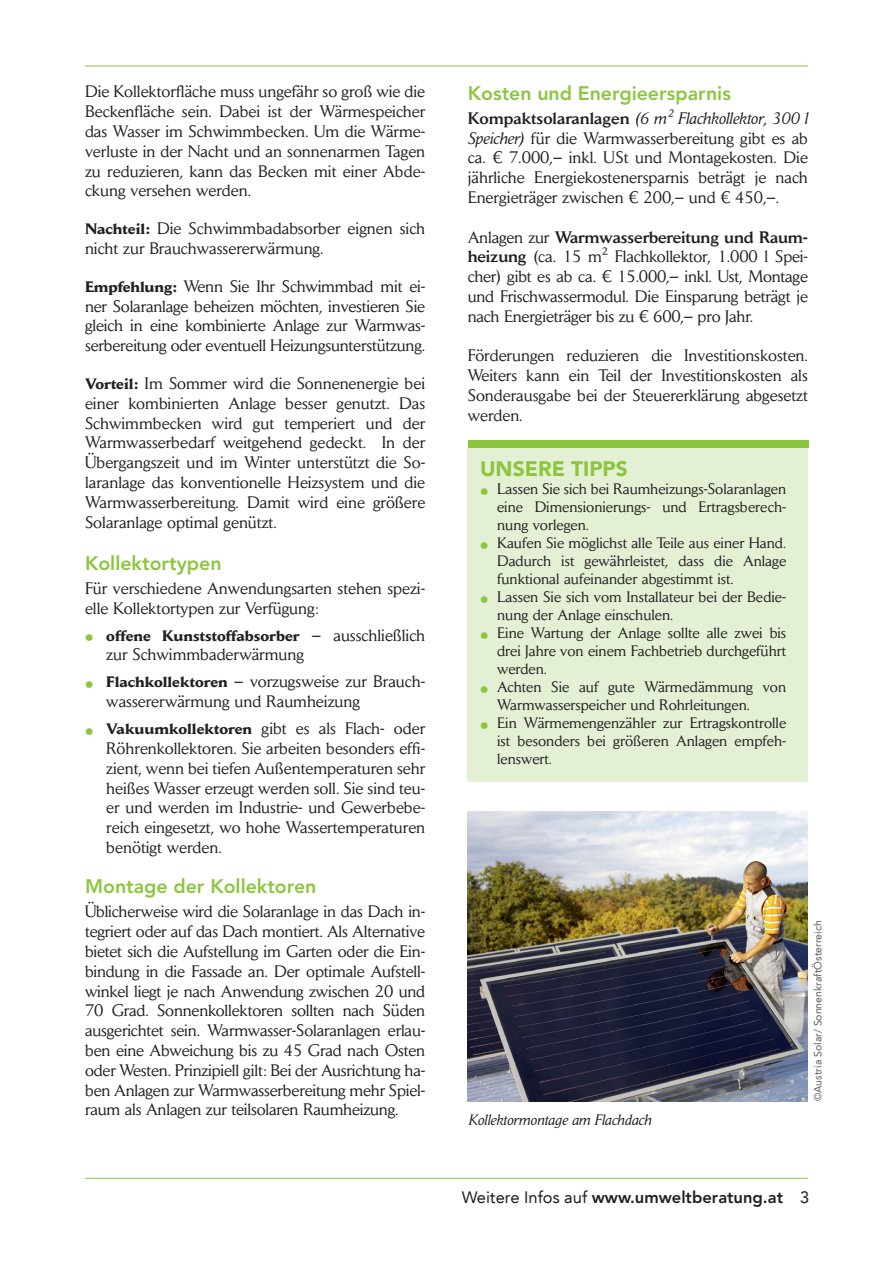
<style>
.page{position:relative;width:893px;height:1263px;background:#fff}
.page>*{position:absolute;margin:0;border:0;box-sizing:border-box;transform-origin:0 0}
.Überschrift_Infoboxe{font:900 21px "Avenir LT";color:#8bc63e}
.Überschrift_grün{font:800 19.5px "Avenir LT Std";color:#8bc63e}
.Fließtext_10{font:16.5px/19.8px "Daily News BQ";color:#231f20;text-align:justify}
.Kurz-Gesagt-Aufzählu{font:16.5px/19.8px "Daily News BQ";color:#231f20}
.t1{font:800 16.5px "Avenir LT Std";color:#231f20}
.t2{font:16.5px "Avenir LT";color:#231f20}
.Tipps-Text{font:15px/18px "Daily News BQ";color:#231f20;text-align:justify}
.Kurz-Gesagt-Aufzählu-2{font:700 15px "Daily News BQ";color:#231f20}
.t3{font:italic 15px "Daily News BQ";color:#231f20}
.Kurz-Gesagt-Aufzählu-3{font:10.5px "Avenir LT";color:#5f5f62}
.s1{font-weight:700;font-size:15px}
.s2{font-weight:400;font-size:31.5px;color:#8bc63e}
.s3{font-weight:400;font-size:16.5px}
.s4{font-size:31.5px;color:#8bc63e}
.s5{font-weight:500}
.s6{font-style:italic}
.s7{font-family:"Avenir LT";font-weight:400}
</style>
<div class="page">
<hr style="left:85px;top:66px;width:723px;height:1px;background:#8bc63e">
<hr style="left:85px;top:1178px;width:723px;height:1px;background:#8bc63e">
<div style="left:467px;top:447px;width:340px;height:334px;background:#e4f0d4"></div>
<div style="left:468px;top:440px;width:340px;height:7px;background:#8bc63e"></div>
<img style="left:468px;top:811px;width:340px;height:290px">
<p class="Fließtext_10" style="left:85px;top:81px;width:342px">Die Kollektorfläche muss ungefähr so groß wie die Beckenfläche sein. Dabei ist der Wärmespeicher das Wasser im Schwimmbecken. Um die Wärme&shy;verluste in der Nacht und an sonnenarmen Tagen zu reduzieren, kann das Becken mit einer Abde&shy;ckung versehen werden.</p>
<p class="Fließtext_10" style="left:85px;top:218px;width:342px"><span class="s1">Nachteil:</span> Die Schwimmbadabsorber eignen sich nicht zur Brauchwassererwärmung.</p>
<p class="Fließtext_10" style="left:85px;top:276px;width:342px"><span class="s1">Empfehlung:</span> Wenn Sie Ihr Schwimmbad mit ei&shy;ner Solaranlage beheizen möchten, investieren Sie gleich in eine kombinierte Anlage zur Warmwas&shy;serbereitung oder eventuell Heizungsunterstützung.</p>
<p class="Fließtext_10" style="left:85px;top:373px;width:342px"><span class="s1">Vorteil:</span> Im Sommer wird die Sonnenenergie bei einer kombinierten Anlage besser genutzt. Das Schwimmbecken wird gut temperiert und der Warmwasserbedarf weitgehend gedeckt. In der Übergangszeit und im Winter unterstützt die So&shy;laranlage das konventionelle Heizsystem und die Warmwasserbereitung. Damit wird eine größere Solaranlage optimal genützt.</p>
<p class="Überschrift_grün" style="left:85px;top:551px;width:138px">Kollektortypen</p>
<p class="Fließtext_10" style="left:85px;top:578px;width:342px">Für verschiedene Anwendungsarten stehen spezi&shy;elle Kollektortypen zur Verfügung:</p>
<p class="Kurz-Gesagt-Aufzählu-2" style="left:85px;top:626px;width:342px"><span class="s2">•</span> offene Kunststoffabsorber <span class="s3">– ausschließlich</span></p>
<p class="Kurz-Gesagt-Aufzählu" style="left:106px;top:644px;width:199px">zur Schwimmbaderwärmung</p>
<p class="Kurz-Gesagt-Aufzählu" style="left:106px;top:671px;width:320px;text-indent:-21px"><span class="s4">•</span> <span class="s1">Flachkollektoren</span> – vorzugsweise zur Brauch&shy;wassererwärmung und Raumheizung</p>
<p class="Kurz-Gesagt-Aufzählu" style="left:106px;top:718px;width:320px;text-align:justify;text-indent:-21px"><span class="s4">•</span> <span class="s1">Vakuumkollektoren</span> gibt es als Flach- oder Röhrenkollektoren. Sie arbeiten besonders effi&shy;zient, wenn bei tiefen Außentemperaturen sehr heißes Wasser erzeugt werden soll. Sie sind teu&shy;er und werden im Industrie- und Gewerbebe&shy;reich eingesetzt, wo hohe Wassertemperaturen benötigt werden.</p>
<p class="Überschrift_grün" style="left:85px;top:875px;width:233px">Montage der Kollektoren</p>
<p class="Fließtext_10" style="left:85px;top:901px;width:342px">Üblicherweise wird die Solaranlage in das Dach in&shy;tegriert oder auf das Dach montiert. Als Alternative bietet sich die Aufstellung im Garten oder die Ein&shy;bindung in die Fassade an. Der optimale Aufstell&shy;winkel liegt je nach Anwendung zwischen 20 und 70 Grad. Sonnenkollektoren sollten nach Süden ausgerichtet sein. Warmwasser-Solaranlagen erlau&shy;ben eine Abweichung bis zu 45 Grad nach Osten oder Westen. Prinzipiell gilt: Bei der Ausrichtung ha&shy;ben Anlagen zur Warmwasserbereitung mehr Spiel&shy;raum als Anlagen zur teilsolaren Raumheizung.</p>
<p class="Überschrift_grün" style="left:468px;top:81px;width:265px">Kosten und Energieersparnis</p>
<p class="Fließtext_10" style="left:468px;top:108px;width:342px"><span class="s5">Kompaktsolaranlagen</span> <span class="s6">(6 m² Flachkollektor, 300 l Speicher)</span> für die Warmwasserbereitung gibt es ab ca. € 7.000,– inkl. USt und Montagekosten. Die jährliche Energiekostenersparnis beträgt je nach Energieträger zwischen € 200,– und € 450,–.</p>
<p class="Fließtext_10" style="left:468px;top:227px;width:342px">Anlagen zur <span class="s5">Warmwasserbereitung und Raum&shy;heizung</span> (ca. 15 m² Flachkollektor, 1.000 l Spei&shy;cher) gibt es ab ca. € 15.000,– inkl. Ust, Montage und Frischwassermodul. Die Einsparung beträgt je nach Energieträger bis zu € 600,– pro Jahr.</p>
<p class="Fließtext_10" style="left:468px;top:345px;width:342px">Förderungen reduzieren die Investitionskosten.<br>Weiters kann ein Teil der Investitionskosten als Sonderausgabe bei der Steuererklärung abgesetzt werden.</p>
<p class="Überschrift_Infoboxe" style="left:480px;top:456px;width:149px">UNSERE TIPPS</p>
<p class="Tipps-Text" style="left:497px;top:479px;width:291px;text-indent:-17px"><span class="s4">•</span> Lassen Sie sich bei Raumheizungs-Solaranlagen eine Dimensionierungs- und Ertragsberech&shy;nung vorlegen.</p>
<p class="Tipps-Text" style="left:497px;top:533px;width:291px;text-indent:-17px"><span class="s4">•</span> Kaufen Sie möglichst alle Teile aus einer Hand.<br>Dadurch ist gewährleistet, dass die Anlage funktional aufeinander abgestimmt ist.</p>
<p class="Tipps-Text" style="left:497px;top:587px;width:291px;text-indent:-17px"><span class="s4">•</span> Lassen Sie sich vom Installateur bei der Bedie&shy;nung der Anlage einschulen.</p>
<p class="Tipps-Text" style="left:497px;top:623px;width:291px;text-indent:-17px"><span class="s4">•</span> Eine Wartung der Anlage sollte alle zwei bis drei Jahre von einem Fachbetrieb durchgeführt werden.</p>
<p class="Tipps-Text" style="left:497px;top:677px;width:291px;text-indent:-17px"><span class="s4">•</span> Achten Sie auf gute Wärmedämmung von<br>Warmwasserspeicher und Rohrleitungen.</p>
<p class="Tipps-Text" style="left:497px;top:713px;width:291px;text-indent:-17px"><span class="s4">•</span> Ein Wärmemengenzähler zur Ertragskontrolle ist besonders bei größeren Anlagen empfeh&shy;lenswert.</p>
<p class="t3" style="left:469px;top:1111px;width:185px">Kollektormontage am Flachdach</p>
<p class="Kurz-Gesagt-Aufzählu-3" style="left:812px;top:1101px;width:182px;rotate:-90deg">©Austria Solar/ SonnenkraftÖsterreich</p>
<p class="t1" style="left:462px;top:1188px;width:323px"><span class="s7">Weitere Infos auf</span> www.umweltberatung.at</p>
<p class="t2" style="left:800px;top:1188px;width:11px">3</p>
</div>
